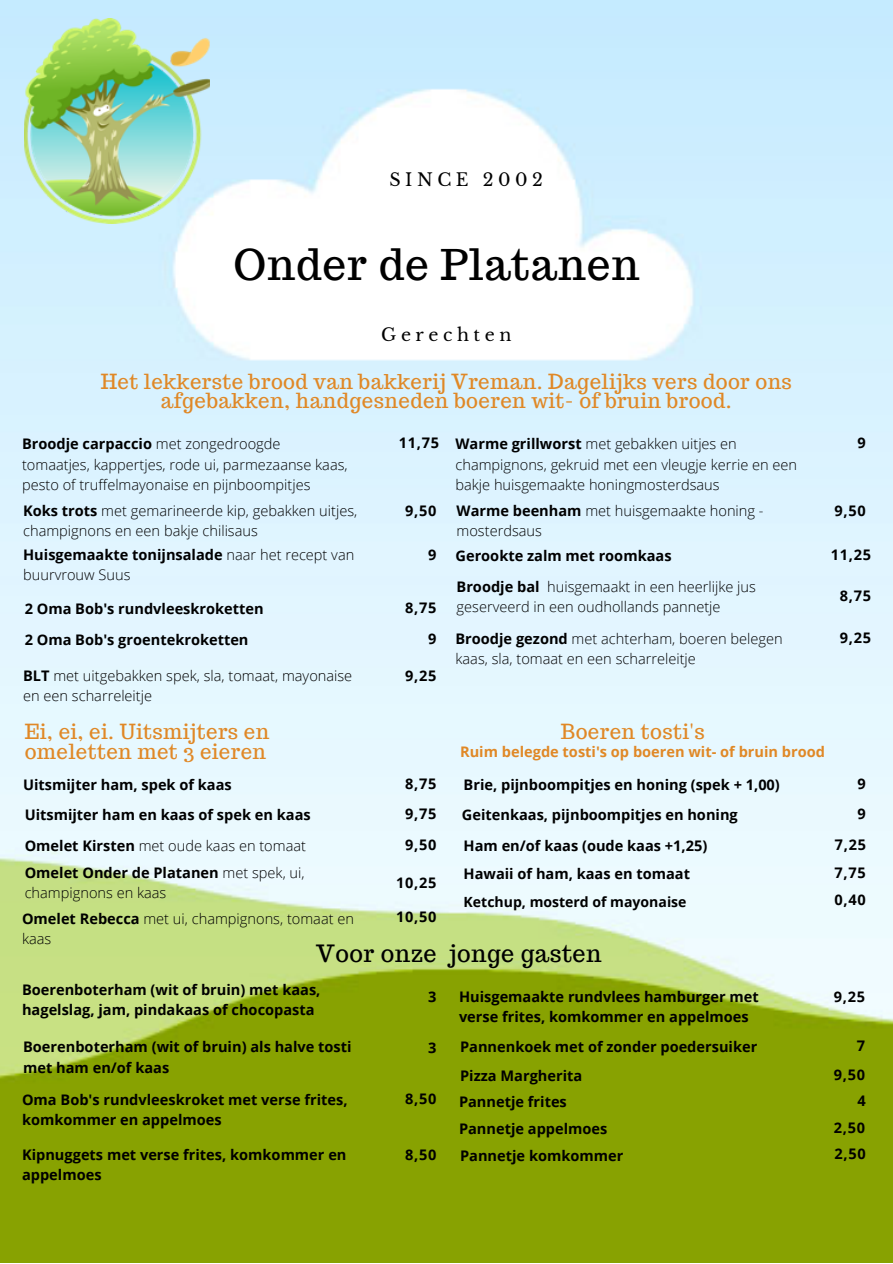
<style>
.page{position:relative;width:893px;height:1264px;background:#fff}
.page>*{position:absolute;margin:0;border:0;box-sizing:border-box;transform-origin:0 0}
.t1{font:42.3px "Trocchi";letter-spacing:.02em;color:#000}
.t2{font:23.25px "Trocchi";letter-spacing:.02em;color:#000}
.t3{font:20.4px/19.6px "Trocchi";letter-spacing:.02em;color:#e08826;text-align:center}
.t4{font:17.55px "Libre Baskerville";letter-spacing:.26em;color:#000}
.t5{font:700 14.55px/20.1px "Open Sans";color:#000}
.t6{font:300 14.55px/20.1px "Open Sans";color:#000}
.t7{font:700 14.55px "Open Sans";color:#e08826}
.t8{font:700 14.1px "Open Sans";color:#000}
.s1{font-weight:700}
.s2{font-weight:300}
</style>
<div class="page">
<img style="left:0;top:0;width:892px;height:1262px">
<img style="left:25px;top:19px;width:184px;height:204px">
<p class="t4" style="left:389px;top:168px;width:155px">SINCE 2002</p>
<h1 class="t1" style="left:233px;top:237px;width:407px">Onder de Platanen</h1>
<p class="t4" style="left:381px;top:324px;width:132px">Gerechten</p>
<h3 class="t3" style="left:101px;top:371px;width:692px">Het lekkerste brood van bakkerij Vreman. Dagelijks vers door ons afgebakken, handgesneden boeren wit- of bruin brood.</h3>
<p class="t6" style="left:22px;top:434px;width:327px"><span class="s1">Broodje carpaccio</span> met zongedroogde tomaatjes, kappertjes, rode ui, parmezaanse kaas, pesto of truffelmayonaise en pijnboompitjes</p>
<p class="t5" style="left:857px;top:432px;width:10px">9</p>
<p class="t5" style="left:399px;top:432px;width:42px">11,75</p>
<p class="t6" style="left:455px;top:434px;width:343px"><span class="s1">Warme grillworst</span> met gebakken uitjes en champignons, gekruid met een vleugje kerrie en een bakje huisgemaakte honingmosterdsaus</p>
<p class="t6" style="left:456px;top:500px;width:308px"><span class="s1">Warme beenham</span> met huisgemaakte honing - mosterdsaus</p>
<p class="t5" style="left:834px;top:500px;width:33px">9,50</p>
<p class="t5" style="left:455px;top:545px;width:217px">Gerookte zalm met roomkaas</p>
<p class="t5" style="left:830px;top:544px;width:42px">11,25</p>
<p class="t6" style="left:456px;top:576px;width:301px"><span class="s1">Broodje bal</span> huisgemaakt in een heerlijke jus geserveerd in een oudhollands pannetje</p>
<p class="t5" style="left:839px;top:585px;width:33px">8,75</p>
<p class="t6" style="left:23px;top:500px;width:335px"><span class="s1">Koks trots</span> met gemarineerde kip, gebakken uitjes, champignons en een bakje chilisaus</p>
<p class="t6" style="left:23px;top:544px;width:332px"><span class="s1">Huisgemaakte tonijnsalade</span> naar het recept van buurvrouw Suus</p>
<p class="t5" style="left:25px;top:598px;width:240px">2 Oma Bob's rundvleeskroketten</p>
<p class="t5" style="left:405px;top:500px;width:33px">9,50</p>
<p class="t5" style="left:428px;top:544px;width:10px">9</p>
<p class="t5" style="left:405px;top:591px;width:33px;line-height:31.3px;text-align:right">8,75<br>9</p>
<p class="t5" style="left:405px;top:665px;width:33px">9,25</p>
<p class="t5" style="left:839px;top:627px;width:33px">9,25</p>
<p class="t6" style="left:455px;top:628px;width:328px"><span class="s1">Broodje gezond</span> met achterham, boeren belegen kaas, sla, tomaat en een scharreleitje</p>
<p class="t5" style="left:25px;top:629px;width:225px">2 Oma Bob's groentekroketten</p>
<p class="t6" style="left:23px;top:665px;width:330px"><span class="s1">BLT</span> met uitgebakken spek, sla, tomaat, mayonaise en een scharreleitje</p>
<h3 class="t3" style="left:25px;top:721px;width:246px;text-align:left">Ei, ei, ei. Uitsmijters en omeletten met 3 eieren</h3>
<h3 class="t3" style="left:561px;top:721px;width:145px">Boeren tosti's</h3>
<p class="t7" style="left:460px;top:741px;width:366px">Ruim belegde tosti's op boeren wit- of bruin brood</p>
<p class="t5" style="left:463px;top:774px;width:318px">Brie, pijnboompitjes en honing (spek + 1,00)</p>
<p class="t5" style="left:857px;top:773px;width:10px">9</p>
<p class="t5" style="left:462px;top:804px;width:277px">Geitenkaas, pijnboompitjes en honing</p>
<p class="t5" style="left:857px;top:802px;width:10px">9</p>
<p class="t5" style="left:463px;top:835px;width:245px">Ham en/of kaas (oude kaas +1,25)</p>
<p class="t5" style="left:834px;top:834px;width:33px;rotate:-1deg">7,25</p>
<p class="t5" style="left:463px;top:863px;width:228px">Hawaii of ham, kaas en tomaat</p>
<p class="t5" style="left:834px;top:862px;width:33px">7,75</p>
<p class="t8" style="left:463px;top:891px;width:224px">Ketchup, mosterd of mayonaise</p>
<p class="t5" style="left:834px;top:889px;width:33px">0,40</p>
<h2 class="t2" style="left:316px;top:938px;width:287px">Voor onze jonge gasten</h2>
<p class="t5" style="left:22px;top:979px;width:300px">Boerenboterham (wit of bruin) met kaas, hagelslag, jam, pindakaas of chocopasta</p>
<p class="t5" style="left:23px;top:1036px;width:330px">Boerenboterham (wit of bruin) als halve tosti met ham en/of kaas</p>
<p class="t5" style="left:22px;top:1089px;width:327px">Oma Bob's rundvleeskroket met verse frites, komkommer en appelmoes</p>
<p class="t5" style="left:22px;top:1144px;width:326px">Kipnuggets met verse frites, komkommer en appelmoes</p>
<p class="t5" style="left:405px;top:768px;width:33px;line-height:29.5px">8,75<br>9,75</p>
<p class="t5" style="left:405px;top:834px;width:33px">9,50</p>
<p class="t5" style="left:396px;top:871px;width:42px">10,25</p>
<p class="t5" style="left:396px;top:906px;width:42px">10,50</p>
<p class="t5" style="left:23px;top:769px;width:289px;line-height:29.5px">Uitsmijter ham, spek of kaas<br>Uitsmijter ham en kaas of spek en kaas</p>
<p class="t5" style="left:25px;top:832px;width:283px;line-height:26.2px">Omelet Kirsten <span class="s2">met oude kaas en tomaat<br></span>Omelet Onder de Platanen <span class="s2">met spek, ui,</span></p>
<p class="t6" style="left:22px;top:879px;width:333px;line-height:26px">champignons en kaas<br><span class="s1">Omelet Rebecca</span> met ui, champignons, tomaat en</p>
<p class="t6" style="left:22px;top:928px;width:31px">kaas</p>
<p class="t5" style="left:459px;top:986px;width:301px">Huisgemaakte rundvlees hamburger met verse frites, komkommer en appelmoes</p>
<p class="t5" style="left:460px;top:1032px;width:299px;line-height:28.7px">Pannenkoek met of zonder poedersuiker<br>Pizza Margherita</p>
<p class="t5" style="left:428px;top:986px;width:10px">3</p>
<p class="t5" style="left:428px;top:1037px;width:10px">3</p>
<p class="t5" style="left:833px;top:986px;width:33px">9,25</p>
<p class="t5" style="left:833px;top:1031px;width:33px;line-height:28.7px;text-align:right">7<br>9,50</p>
<p class="t5" style="left:405px;top:1088px;width:33px">8,50</p>
<p class="t5" style="left:857px;top:1089px;width:10px">4</p>
<p class="t5" style="left:459px;top:1091px;width:109px">Pannetje frites</p>
<p class="t5" style="left:833px;top:1117px;width:33px">2,50</p>
<p class="t5" style="left:459px;top:1118px;width:150px">Pannetje appelmoes</p>
<p class="t5" style="left:460px;top:1145px;width:165px">Pannetje komkommer</p>
<p class="t5" style="left:834px;top:1143px;width:33px">2,50</p>
<p class="t5" style="left:405px;top:1144px;width:33px">8,50</p>
</div>
